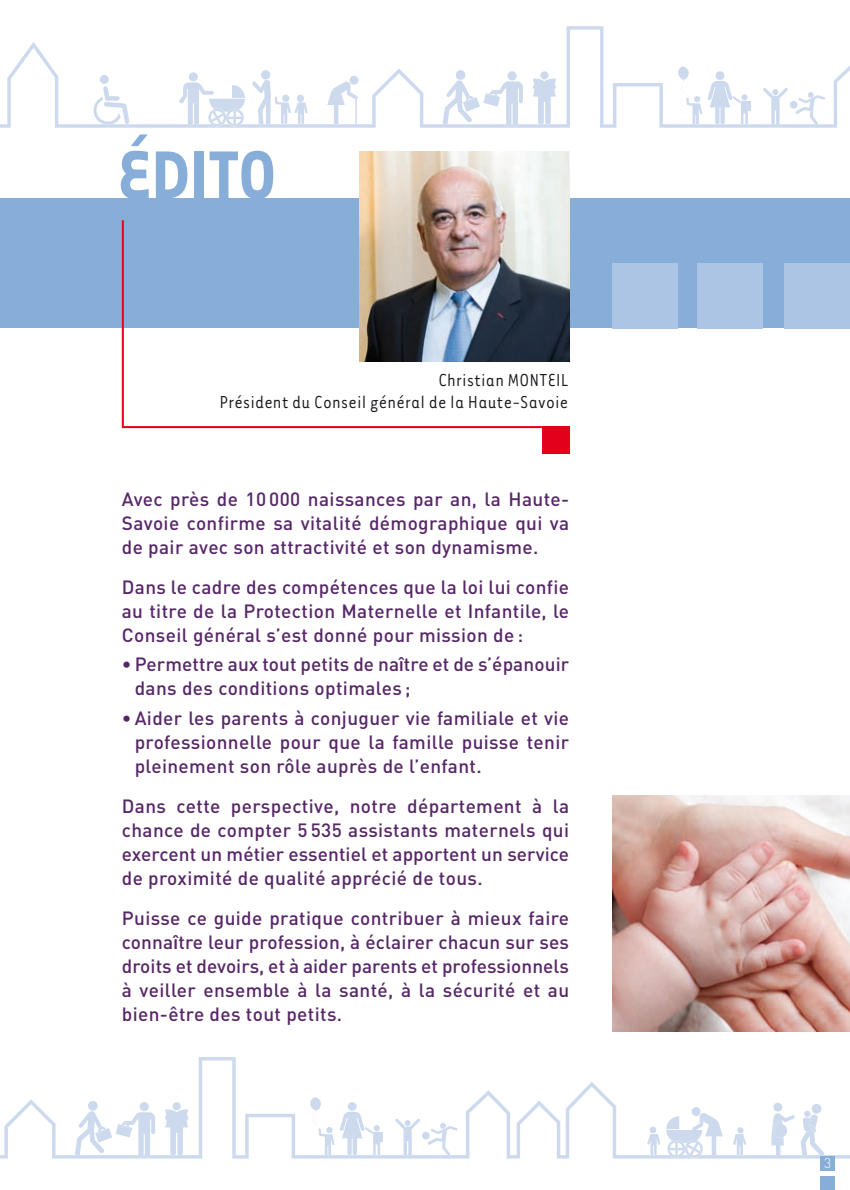
<style>
.page{position:relative;width:850px;height:1190px;background:#fff}
.page>*{position:absolute;margin:0;border:0;box-sizing:border-box;transform-origin:0 0}
.t1{font:700 78px "Tarzana Narrow";letter-spacing:.005em;color:#86aed8}
.t2{font:20px/22px "Tarzana Narrow";letter-spacing:.015em;color:#1a171c;text-align:right}
.t3{font:500 19px/24px "DIN";letter-spacing:.02em;color:#572767;text-align:justify}
.t4{font:300 14px "DIN";color:#fff}
.s1{font-family:"Helvetica Neue"}
</style>
<div class="page">
<svg style="left:0;top:26px;width:849px;height:102px"></svg>
<svg style="left:762px;top:88px;width:25px;height:38px"></svg>
<svg style="left:179px;top:72px;width:66px;height:54px"></svg>
<svg style="left:252px;top:70px;width:55px;height:55px"></svg>
<div style="left:100px;top:75px;width:9px;height:9px;background:#cddaee;border-radius:50%"></div>
<svg style="left:93px;top:86px;width:36px;height:39px"></svg>
<svg style="left:677px;top:67px;width:73px;height:58px"></svg>
<svg style="left:532px;top:71px;width:24px;height:53px"></svg>
<svg style="left:795px;top:92px;width:30px;height:33px"></svg>
<div style="left:789px;top:101px;width:8px;height:8px;background:#cddaee;border-radius:50%"></div>
<svg style="left:327px;top:82px;width:31px;height:43px"></svg>
<div style="left:349px;top:76px;width:9px;height:9px;background:#cddaee;border-radius:50%"></div>
<hr style="left:355px;top:97px;width:2px;height:28px;background:#cddaee">
<div style="left:455px;top:70px;width:10px;height:10px;background:#cddaee;border-radius:50%"></div>
<div style="left:507px;top:71px;width:9px;height:9px;background:#cddaee;border-radius:50%"></div>
<svg style="left:442px;top:80px;width:81px;height:47px"></svg>
<div style="left:0;top:198px;width:849px;height:130px;background:#86aed8"></div>
<img style="left:359px;top:152px;width:210px;height:66px">
<svg style="left:0;top:1057px;width:849px;height:101px"></svg>
<svg style="left:395px;top:1118px;width:25px;height:39px"></svg>
<div style="left:691px;top:1107px;width:9px;height:9px;background:#cddaee;border-radius:50%"></div>
<div style="left:773px;top:1102px;width:9px;height:9px;background:#cddaee;border-radius:50%"></div>
<svg style="left:771px;top:1113px;width:23px;height:43px"></svg>
<svg style="left:666px;top:1113px;width:56px;height:44px"></svg>
<div style="left:649px;top:1126px;width:7px;height:7px;background:#cddaee;border-radius:50%"></div>
<svg style="left:647px;top:1133px;width:13px;height:22px"></svg>
<svg style="left:733px;top:1127px;width:13px;height:28px"></svg>
<div style="left:811px;top:1103px;width:10px;height:10px;background:#cddaee;border-radius:50%"></div>
<svg style="left:800px;top:1110px;width:24px;height:48px"></svg>
<svg style="left:310px;top:1097px;width:72px;height:58px"></svg>
<svg style="left:165px;top:1102px;width:23px;height:53px"></svg>
<svg style="left:427px;top:1122px;width:30px;height:34px"></svg>
<div style="left:422px;top:1131px;width:7px;height:8px;background:#cddaee;border-radius:50%"></div>
<div style="left:88px;top:1100px;width:10px;height:10px;background:#cddaee;border-radius:50%"></div>
<div style="left:140px;top:1102px;width:9px;height:9px;background:#cddaee;border-radius:50%"></div>
<svg style="left:75px;top:1111px;width:80px;height:46px"></svg>
<div style="left:820px;top:1156px;width:14px;height:15px;background:#86aed8"></div>
<div style="left:820px;top:1176px;width:14px;height:13px;background:#86aed8"></div>
<div style="left:612px;top:263px;width:65px;height:65px;background:#adc5e4"></div>
<div style="left:697px;top:263px;width:65px;height:65px;background:#adc5e4"></div>
<div style="left:783px;top:263px;width:66px;height:65px;background:#adc5e4"></div>
<svg style="left:121px;top:218px;width:449px;height:211px"></svg>
<div style="left:542px;top:426px;width:27px;height:27px;background:#e2001a"></div>
<img style="left:612px;top:795px;width:237px;height:236px">
<h1 class="t1" style="left:118px;top:126px;width:160px">ÉDITO</h1>
<p class="t2" style="left:219px;top:368px;width:350px">Christian MONTEIL<br>Président du Conseil général de la Haute-Savoie</p>
<p class="t3" style="left:122px;top:486px;width:449px">Avec près de 10 000 naissances par an, la Haute-Savoie confirme sa vitalité démographique qui va de pair avec son attractivité et son dynamisme.</p>
<p class="t3" style="left:122px;top:574px;width:449px">Dans le cadre des compétences que la loi lui confie au titre de la Protection Maternelle et Infantile, le Conseil général s’est donné pour mission de :</p>
<p class="t3" style="left:135px;top:652px;width:436px;text-indent:-13px">• Permettre aux tout petits de na<span class="s1">î</span>tre et de s’épanouir dans des conditions optimales ;</p>
<p class="t3" style="left:135px;top:705px;width:436px;text-indent:-13px">• Aider les parents à conjuguer vie familiale et vie professionnelle pour que la famille puisse tenir pleinement son rôle auprès de l’enfant.</p>
<p class="t3" style="left:122px;top:793px;width:449px">Dans cette perspective, notre département à la chance de compter 5 535 assistants maternels qui exercent un métier essentiel et apportent un service de proximité de qualité apprécié de tous.</p>
<p class="t3" style="left:122px;top:905px;width:448px">Puisse ce guide pratique contribuer à mieux faire conna<span class="s1">î</span>tre leur profession, à éclairer chacun sur ses droits et devoirs, et à aider parents et professionnels à veiller ensemble à la santé, à la sécurité et au bien-être des tout petits.</p>
<p class="t4" style="left:824px;top:1154px;width:9px">3</p>
</div>
